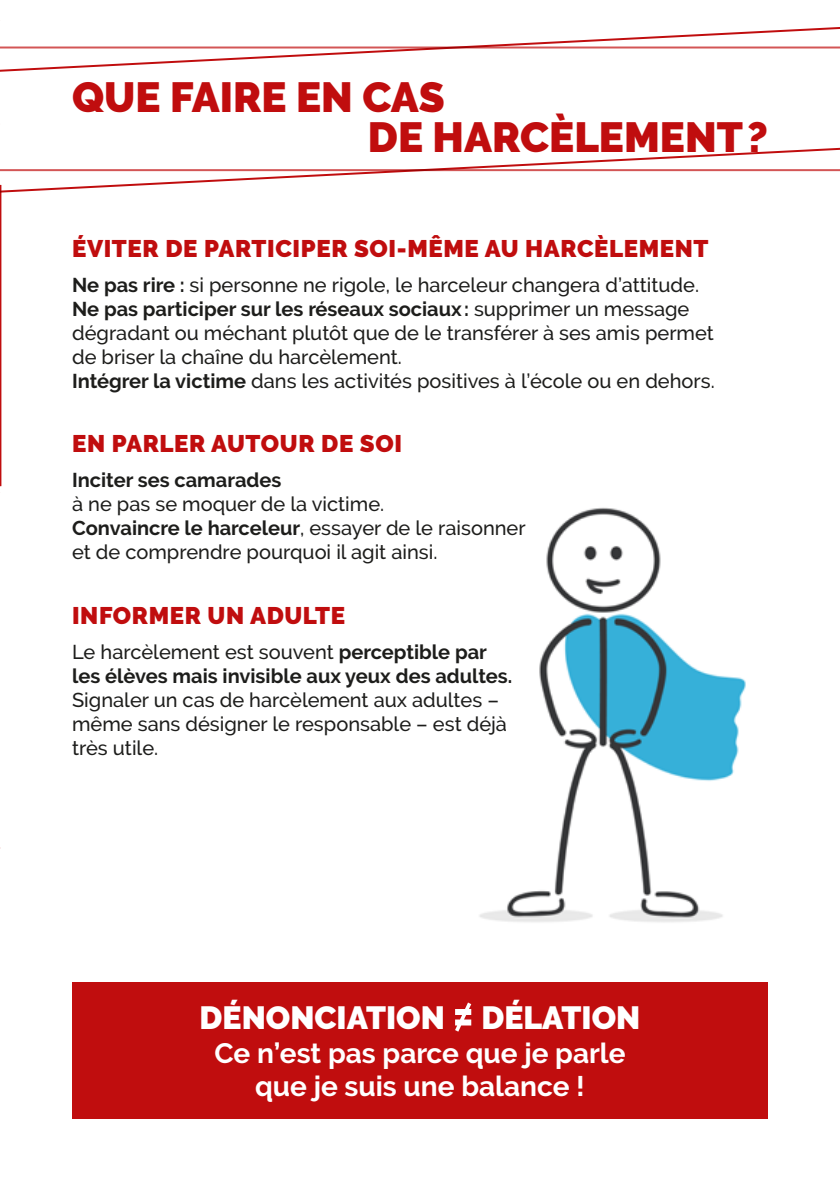
<style>
.page{position:relative;width:840px;height:1191px;background:#fff}
.page>*{position:absolute;margin:0;border:0;box-sizing:border-box;transform-origin:0 0}
.t1{font:900 42px/40px "Raleway";color:#c00d0e}
.t2{font:900 32px "Raleway";color:#fff}
.t3{font:700 28px/33.6px "Raleway";color:#fff;text-align:center}
.t4{font:900 24px "Raleway";letter-spacing:.025em;color:#c00d0e}
.t5{font:500 20px/24px "Raleway";color:#1d1d1b}
.t6{font:700 20px/24px "Raleway";color:#1d1d1b}
.s1{font-weight:700}
.s2{font-weight:500}
.s3{font-size:50px}
</style>
<div class="page">
<img style="left:479px;top:507px;width:289px;height:480px">
<svg style="left:2px;top:27px;width:837px;height:45px"></svg>
<svg style="left:2px;top:147px;width:837px;height:46px"></svg>
<svg style="left:0;top:46px;width:2px;height:441px"></svg>
<div style="left:72px;top:982px;width:695px;height:137px;background:#c00d0e"></div>
<h1 class="t1" style="left:368px;top:77px;width:401px;text-indent:-296px">QUE FAIRE EN CAS<br>DE HARCÈLEMENT?</h1>
<p class="t4" style="left:72px;top:234px;width:637px">ÉVITER DE PARTICIPER SOI-MÊME AU HARCÈLEMENT</p>
<p class="t5" style="left:72px;top:273px;width:643px"><span class="s1">Ne pas rire :</span> si personne ne rigole, le harceleur changera d’attitude.<br><span class="s1">Ne pas participer sur les réseaux sociaux:</span> supprimer un message dégradant ou méchant plutôt que de le transférer à ses amis permet de briser la chaîne du harcèlement.<br><span class="s1">Intégrer la victime</span> dans les activités positives à l’école ou en dehors.</p>
<p class="t4" style="left:72px;top:430px;width:331px">EN PARLER AUTOUR DE SOI</p>
<p class="t6" style="left:72px;top:468px;width:211px">Inciter ses camarades</p>
<p class="t5" style="left:72px;top:492px;width:455px">à ne pas se moquer de la victime.<br><span class="s1">Convaincre le harceleur</span>, essayer de le raisonner et de comprendre pourquoi il agit ainsi.</p>
<p class="t4" style="left:72px;top:601px;width:274px">INFORMER UN ADULTE</p>
<p class="t6" style="left:72px;top:640px;width:441px"><span class="s2">Le harcèlement est souvent</span> perceptible par les élèves mais invisible aux yeux des adultes.</p>
<p class="t5" style="left:72px;top:688px;width:436px">Signaler un cas de harcèlement aux adultes – même sans désigner le responsable – est déjà très utile.</p>
<h2 class="t2" style="left:199px;top:999px;width:442px">DÉNONCIATION <span class="s3">≠</span> DÉLATION</h2>
<h3 class="t3" style="left:214px;top:1036px;width:412px">Ce n’est pas parce que je parle que je suis une balance !</h3>
</div>
